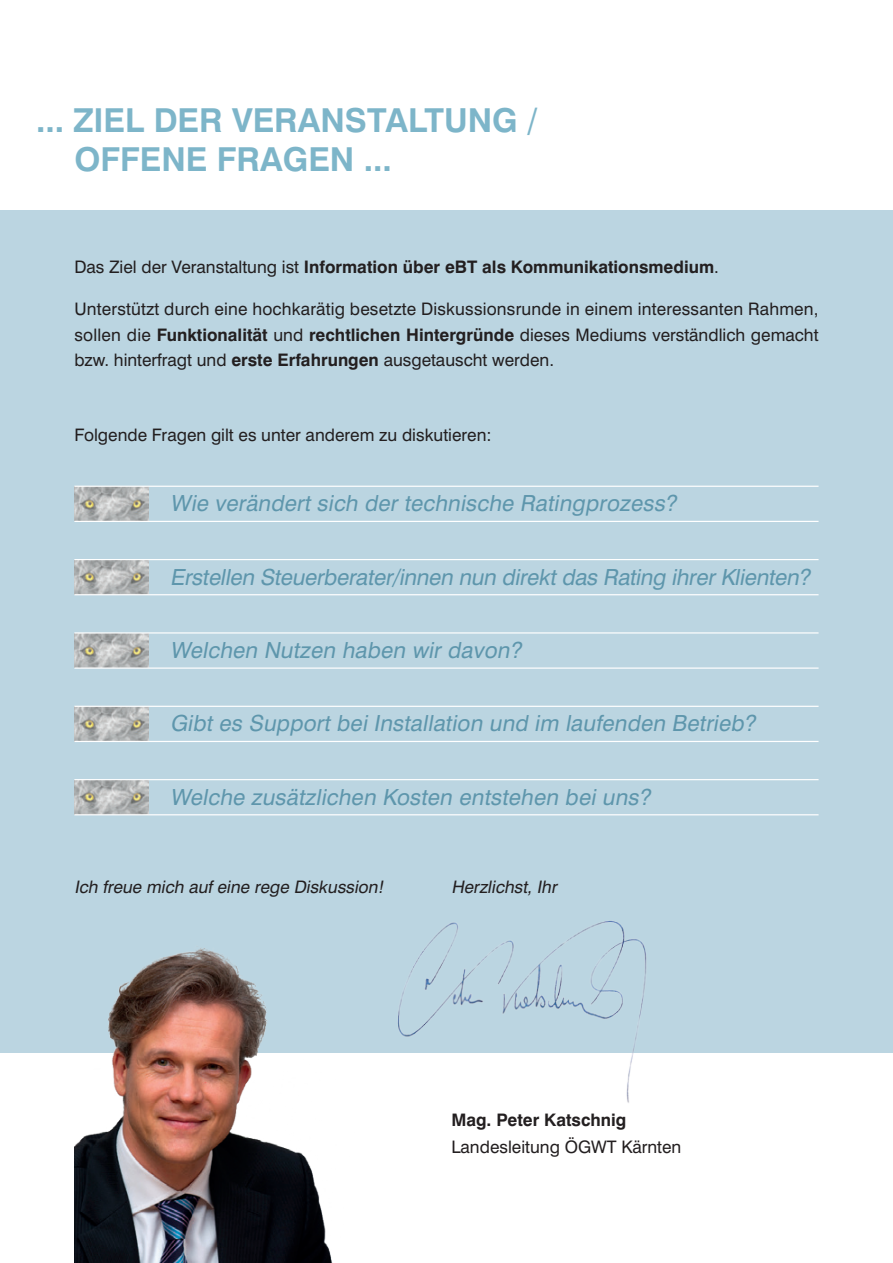
<style>
.page{position:relative;width:893px;height:1263px;background:#fff}
.page>*{position:absolute;margin:0;border:0;box-sizing:border-box;transform-origin:0 0}
.t1{font:700 33px "Swiss 721 BT";color:#7db5c9}
.t2{font:italic 22.2px "Swiss 721 BT";color:#5e96ac}
.t3{font:17.25px/25.5px "Swiss 721 BT";color:#231f20;text-align:justify}
.t4{font:700 17.25px "Swiss 721 BT";color:#231f20}
.t5{font:italic 17.25px "Swiss 721 BT";color:#231f20}
.s1{font-weight:400}
.s2{font-weight:700}
</style>
<div class="page">
<div style="left:0;top:210px;width:893px;height:842px;background:#bbd5e1"></div>
<img style="left:74px;top:948px;width:293px;height:315px">
<img style="left:387px;top:921px;width:275px;height:182px">
<img style="left:74px;top:487px;width:75px;height:34px">
<hr style="left:74px;top:486px;width:745px;height:1px;background:#fff">
<hr style="left:74px;top:521px;width:745px;height:1px;background:#fff">
<img style="left:74px;top:560px;width:75px;height:34px">
<hr style="left:74px;top:559px;width:745px;height:1px;background:#fff">
<hr style="left:74px;top:594px;width:745px;height:1px;background:#fff">
<img style="left:74px;top:634px;width:75px;height:33px">
<hr style="left:74px;top:632px;width:745px;height:1px;background:#fff">
<hr style="left:74px;top:667px;width:745px;height:2px;background:#fff">
<img style="left:74px;top:707px;width:75px;height:34px">
<hr style="left:74px;top:706px;width:745px;height:1px;background:#fff">
<hr style="left:74px;top:741px;width:745px;height:1px;background:#fff">
<img style="left:74px;top:780px;width:75px;height:34px">
<hr style="left:74px;top:779px;width:745px;height:1px;background:#fff">
<hr style="left:74px;top:814px;width:745px;height:1px;background:#fff">
<p class="t1" style="left:36px;top:100px;width:503px">... ZIEL DER VERANSTALTUNG /</p>
<p class="t1" style="left:74px;top:139px;width:319px">OFFENE FRAGEN ...</p>
<p class="t4" style="left:74px;top:257px;width:646px"><span class="s1">Das Ziel der Veranstaltung ist</span> Information über eBT als Kommunikationsmedium<span class="s1">.</span></p>
<p class="t3" style="left:74px;top:296px;width:746px">Unterstützt durch eine hochkarätig besetzte Diskussionsrunde in einem interessanten Rahmen, sollen die <span class="s2">Funktionalität</span> und <span class="s2">rechtlichen Hintergründe</span> dieses Mediums verständlich gemacht bzw. hinterfragt und <span class="s2">erste Erfahrungen</span> ausgetauscht werden.</p>
<p class="t3" style="left:74px;top:422px;width:419px">Folgende Fragen gilt es unter anderem zu diskutieren:</p>
<p class="t2" style="left:170px;top:490px;width:513px">Wie verändert sich der technische Ratingprozess?</p>
<p class="t2" style="left:170px;top:563px;width:646px">Erstellen Steuerberater/innen nun direktdas Rating ihrerKlienten?</p>
<p class="t2" style="left:170px;top:637px;width:358px">Welchen Nutzen haben wir davon?</p>
<p class="t2" style="left:170px;top:710px;width:592px">Gibt es Support bei Installation und im laufenden Betrieb?</p>
<p class="t2" style="left:170px;top:783px;width:486px">Welche zusätzlichen Kosten entstehen bei uns?</p>
<p class="t5" style="left:74px;top:877px;width:314px">Ich freue mich auf eine rege Diskussion!</p>
<p class="t5" style="left:451px;top:877px;width:111px">Herzlichst, Ihr</p>
<p class="t4" style="left:451px;top:1109px;width:177px">Mag. Peter Katschnig</p>
<p class="t3" style="left:451px;top:1134px;width:231px">Landesleitung ÖGWT Kärnten</p>
</div>
